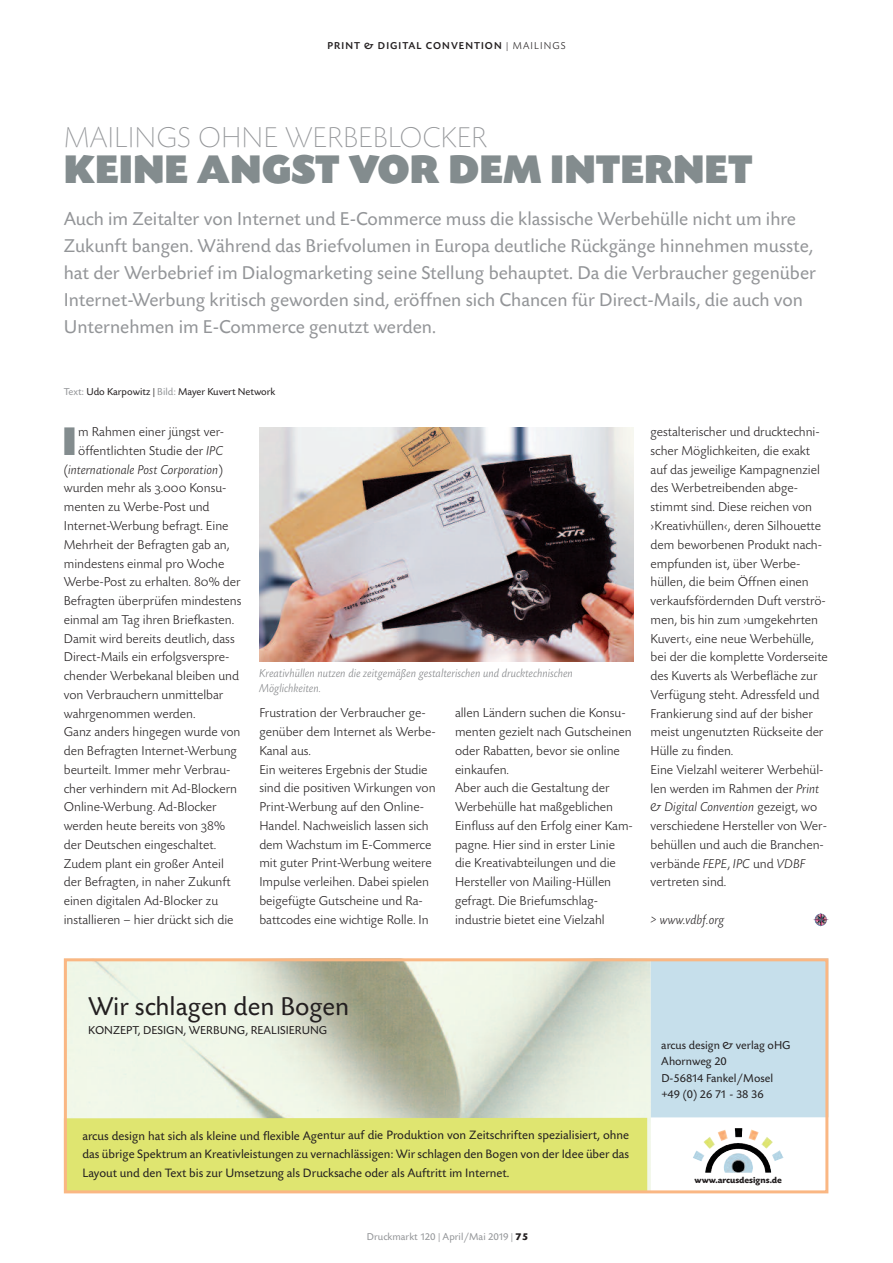
<style>
.page{position:relative;width:893px;height:1263px;background:#fff}
.page>*{position:absolute;margin:0;border:0;box-sizing:border-box;transform-origin:0 0}
.t1{font:42px "Today SB Ultra";color:#838c8e}
.t2{font:300 expanded 30px "Today SB";color:#939598}
.t3{font:27px "Today SB";color:#231f20}
.t4{font:19.5px/27px "Today SB";color:#939598}
.t5{font:300 13.5px/18.8px "Today SB";color:#231f20}
.t6{font:italic 300 13.5px "Today SB";color:#231f20}
.t7{font:12.75px/18.8px "Today SB";color:#231f20;text-align:justify}
.t8{font:12px/16.5px "Today SB";color:#231f20}
.t9{font:italic 300 12px/15px "Today SB";color:#808285}
.t10{font:10.5px "Today SB";color:#231f20}
.t11{font:500 10.5px "Today SB";letter-spacing:.1em;color:#231f20}
.t12{font:10.5px "Today SB";color:#939598}
.t13{font:700 9px "Today SB";color:#231f20}
.s1{font-weight:300}
.s2{color:#939598}
.s3{font-style:italic}
.s4{font-style:normal}
.s5{font-family:"Today SB Caps Lig";font-weight:400}
.s6{font-weight:700;color:#231f20}
</style>
<div class="page">
<img style="left:259px;top:427px;width:375px;height:234px">
<img style="left:68px;top:962px;width:583px;height:227px">
<div style="left:68px;top:1118px;width:579px;height:71px;background:#dfe570"></div>
<div style="left:651px;top:958px;width:177px;height:159px;background:#c6dfeb"></div>
<img style="left:705px;top:1143px;width:45px;height:30px">
<div style="left:64px;top:958px;width:764px;height:235px;border:3px solid #fab783"></div>
<svg style="left:813px;top:913px;width:13px;height:14px"></svg>
<svg style="left:821px;top:914px;width:8px;height:9px"></svg>
<p class="t11" style="left:327px;top:40px;width:240px">PRINT &amp; DIGITAL CONVENTION <span class="s1">| MAILINGS</span></p>
<h2 class="t2" style="left:64px;top:119px;width:425px">MAILINGS OHNE WERBEBLOCKER</h2>
<h1 class="t1" style="left:64px;top:144px;width:690px">KEINE ANGST VOR DEM INTERNET</h1>
<p class="t4" style="left:64px;top:205px;width:754px">Auch im Zeitalter von Internet und E-Commerce muss die klassische Werbehülle nicht um ihre Zukunft bangen. Während das Briefvolumen in Europa deutliche Rückgänge hinnehmen musste, hat der Werbebrief im Dialogmarketing seine Stellung behauptet. Da die Verbraucher gegenüber Internet-Werbung kritisch geworden sind, eröffnen sich Chancen für Direct-Mails, die auch von Unternehmen im E-Commerce genutzt werden.</p>
<p class="t10" style="left:64px;top:386px;width:213px"><span class="s2">Text:</span> Udo Karpowitz | <span class="s2">Bild:</span> Mayer Kuvert Network</p>
<h1 class="t1" style="left:63px;top:416px;width:16px">I</h1>
<p class="t5" style="left:78px;top:422px;width:147px">m Rahmen einer jüngst ver-</p>
<p class="t5" style="left:78px;top:441px;width:146px">öffentlichten Studie der <span class="s3">IPC</span></p>
<p class="t6" style="left:64px;top:461px;width:161px"><span class="s4">(</span>internationale Post Corporation<span class="s4">)</span></p>
<p class="t5" style="left:64px;top:478px;width:164px">wurden mehr als <span class="s5">3.000</span> Konsu-</p>
<p class="t5" style="left:64px;top:497px;width:147px">menten zu Werbe-Post und</p>
<p class="t5" style="left:64px;top:516px;width:166px">Internet-Werbung befragt. Eine</p>
<p class="t5" style="left:64px;top:535px;width:167px">Mehrheit der Befragten gab an,</p>
<p class="t5" style="left:64px;top:553px;width:162px">mindestens einmal pro Woche</p>
<p class="t5" style="left:64px;top:572px;width:178px">Werbe-Post zu erhalten. <span class="s5">80</span>% der</p>
<p class="t5" style="left:64px;top:591px;width:179px">Befragten überprüfen mindestens</p>
<p class="t5" style="left:64px;top:610px;width:172px">einmal am Tag ihren Briefkasten.</p>
<p class="t5" style="left:64px;top:628px;width:172px">Damit wird bereits deutlich, dass</p>
<p class="t5" style="left:64px;top:647px;width:167px">Direct-Mails ein erfolgsverspre-</p>
<p class="t5" style="left:64px;top:666px;width:177px">chender Werbekanal bleiben und</p>
<p class="t5" style="left:64px;top:685px;width:161px">von Verbrauchern unmittelbar</p>
<p class="t5" style="left:64px;top:703px;width:133px">wahrgenommen werden.</p>
<p class="t5" style="left:64px;top:722px;width:178px">Ganz anders hingegen wurde von</p>
<p class="t5" style="left:64px;top:741px;width:175px">den Befragten Internet-Werbung</p>
<p class="t5" style="left:64px;top:760px;width:168px">beurteilt. Immer mehr Verbrau-</p>
<p class="t5" style="left:64px;top:778px;width:175px">cher verhindern mit Ad-Blockern</p>
<p class="t5" style="left:64px;top:797px;width:154px">Online-Werbung. Ad-Blocker</p>
<p class="t5" style="left:64px;top:816px;width:163px">werden heute bereits von <span class="s5">38</span>%</p>
<p class="t5" style="left:64px;top:835px;width:154px">der Deutschen eingeschaltet.</p>
<p class="t5" style="left:64px;top:853px;width:162px"><span class="s5">Z</span>udem plant ein großer Anteil</p>
<p class="t5" style="left:64px;top:872px;width:168px">der Befragten, in naher Zukunft</p>
<p class="t5" style="left:64px;top:891px;width:156px">einen digitalen Ad-Blocker zu</p>
<p class="t5" style="left:64px;top:910px;width:171px">installieren – hier drückt sich die</p>
<p class="t9" style="left:259px;top:665px;width:315px">Kreativhüllen nutzen die zeitgemäßen gestalterischen und drucktechnischen<br>Möglichkeiten.</p>
<p class="t5" style="left:259px;top:703px;width:178px">Frustration der Verbraucher ge&shy;genüber dem Internet als Werbe-<br>Kanal aus.<br>Ein weiteres Ergebnis der Studie sind die positiven Wirkungen von<br>Print-Werbung auf den Online-<br>Handel. Nachweislich lassen sich dem Wachstum im E-Commerce mit guter Print-Werbung weitere<br>Impulse verleihen. Dabei spielen beigefügte Gutscheine und Ra&shy;battcodes eine wichtige Rolle. In</p>
<p class="t5" style="left:455px;top:703px;width:179px">allen Ländern suchen die Konsu&shy;menten gezielt nach Gutscheinen oder Rabatten, bevor sie online einkaufen.<br>Aber auch die Gestaltung der<br>Werbehülle hat maßgeblichen<br>Einfluss auf den Erfolg einer Kam&shy;pagne. Hier sind in erster Linie die Kreativabteilungen und die<br>Hersteller von Mailing-Hüllen gefragt. Die Briefumschlag&shy;industrie bietet eine Vielzahl</p>
<p class="t5" style="left:651px;top:422px;width:179px">gestalterischer und drucktechni&shy;scher Möglichkeiten, die exakt auf das jeweilige Kampagnenziel des Werbetreibenden abge&shy;stimmt sind. Diese reichen von ›Kreativhüllen‹, deren Silhouette dem beworbenen Produkt nach&shy;empfunden ist, über Werbe&shy;hüllen, die beim Öffnen einen verkaufsfördernden Duft verströ&shy;men, bis hin zum ›umgekehrten<br>Kuvert‹, eine neue Werbehülle, bei der die komplette Vorderseite des Kuverts als Werbefläche zur<br>Verfügung steht. Adressfeld und<br>Frankierung sind auf der bisher meist ungenutzten Rückseite der<br>Hülle zu finden.<br>Eine Vielzahl weiterer Werbehül&shy;len werden im Rahmen der <span class="s3">Print &amp; Digital Convention</span> gezeigt, wo verschiedene Hersteller von Wer&shy;behüllen und auch die Branchen&shy;verbände <span class="s3">FEPE</span>, <span class="s3">IPC</span> und <span class="s3">VDBF </span>vertreten sind.</p>
<p class="t6" style="left:651px;top:911px;width:75px">&gt; www.vdbf.org</p>
<h3 class="t3" style="left:88px;top:990px;width:263px">Wir schlagen den Bogen</h3>
<p class="t8" style="left:88px;top:1021px;width:241px">KONZEPT, DESIGN, WERBUNG, REALISIERUNG</p>
<p class="t7" style="left:82px;top:1126px;width:548px">arcus design hat sich als kleine und flexible Agentur auf die Produktion von Zeitschriften spezialisiert, ohne das übrige Spektrum an Kreativleistungen zu vernachlässigen: Wir schlagen den Bogen von der Idee über das Layout und den Text bis zur Umsetzung als Drucksache oder als Auftritt im Internet.</p>
<p class="t12" style="left:367px;top:1230px;width:163px">Druckmarkt 120 | April/Mai 2019 | <span class="s6">75</span></p>
<p class="t8" style="left:661px;top:1036px;width:131px">arcus design &amp; verlag oHG<br>Ahornweg 20<br>D-56814 Fankel/Mosel +49 (0) 26 71 - 38 36</p>
<p class="t13" style="left:694px;top:1175px;width:89px">www.arcusdesigns.de</p>
</div>
